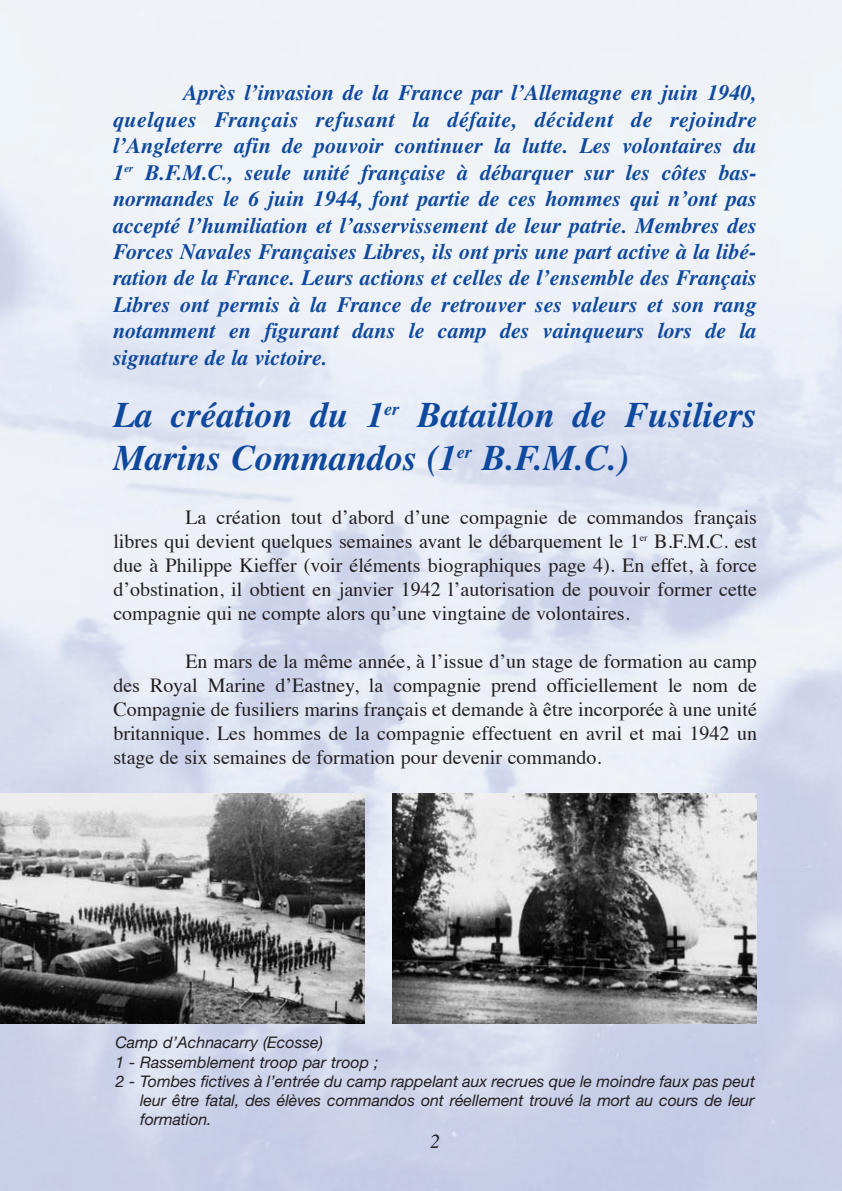
<style>
.page{position:relative;width:842px;height:1191px;background:#fff}
.page>*{position:absolute;margin:0;border:0;box-sizing:border-box;transform-origin:0 0}
.t1{font:italic 700 36px/43.2px "Times";color:#0f499d}
.t2{font:italic 700 22px/26.4px "Times";color:#0f499d;text-align:justify}
.t3{font:20px/24px "Times";color:#231f20;text-align:justify}
.t4{font:italic 20px "Times";color:#231f20}
.t5{font:italic 16px "Helvetica Neue";color:#231f20}
</style>
<div class="page">
<img style="left:0;top:0;width:842px;height:1191px">
<img style="left:0;top:794px;width:364px;height:229px">
<img style="left:393px;top:794px;width:364px;height:229px">
<p class="t2" style="left:113px;top:82px;width:645px;text-indent:70px">Après l’invasion de la France par l’Allemagne en juin 1940, quelques Français refusant la défaite, décident de rejoindre l’Angleterre afin de pouvoir continuer la lutte. Les volontaires du 1<sup>er</sup> B.F.M.C., seule unité française à débarquer sur les côtes bas&shy;normandes le 6 juin 1944, font partie de ces hommes qui n’ont pas accepté l’humiliation et l’asservissement de leur patrie. Membres des Forces Navales Françaises Libres, ils ont pris une part active à la libé&shy;ration de la France. Leurs actions et celles de l’ensemble des Français Libres ont permis à la France de retrouver ses valeurs et son rang notamment en figurant dans le camp des vainqueurs lors de la signature de la victoire.</p>
<h1 class="t1" style="left:113px;top:397px;width:645px">La création du 1<sup>er</sup> Bataillon de Fusiliers<br>Marins Commandos (1<sup>er</sup> B.F.M.C.)</h1>
<p class="t3" style="left:113px;top:507px;width:645px;text-indent:72px">La création tout d’abord d’une compagnie de commandos français libres qui devient quelques semaines avant le débarquement le 1<sup>er</sup> B.F.M.C. est due à Philippe Kieffer (voir éléments biographiques page 4). En effet, à force d’obstination, il obtient en janvier 1942 l’autorisation de pouvoir former cette compagnie qui ne compte alors qu’une vingtaine de volontaires.</p>
<p class="t3" style="left:113px;top:651px;width:645px;text-indent:72px">En mars de la même année, à l’issue d’un stage de formation au camp des Royal Marine d’Eastney, la compagnie prend officiellement le nom de Compagnie de fusiliers marins français et demande à être incorporée à une unité britannique. Les hommes de la compagnie effectuent en avril et mai 1942 un stage de six semaines de formation pour devenir commando.</p>
<p class="t5" style="left:115px;top:1037px;width:209px">Camp d’Achnacarry (Ecosse)</p>
<p class="t5" style="left:115px;top:1056px;width:265px">1 - Rassemblement troop par troop ;</p>
<p class="t5" style="left:115px;top:1075px;width:641px">2 - Tombes fictives à l’entrée du camp rappelant aux recrues que le moindre faux pas peut</p>
<p class="t5" style="left:140px;top:1094px;width:616px">leur être fatal, des élèves commandos ont réellement trouvé la mort au cours de leur</p>
<p class="t5" style="left:140px;top:1113px;width:73px">formation.</p>
<p class="t4" style="left:430px;top:1134px;width:11px">2</p>
</div>
